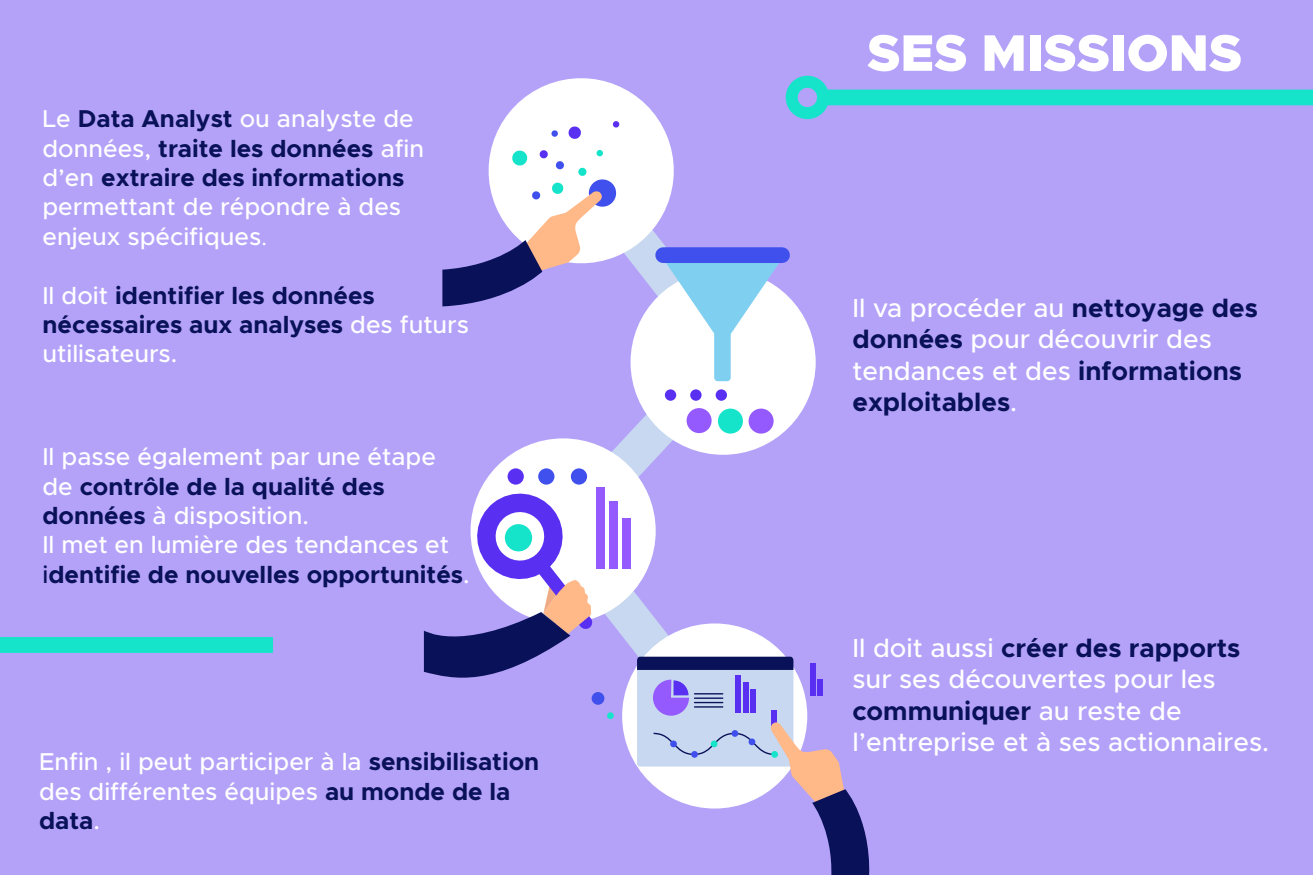
<style>
.page{position:relative;width:1313px;height:875px;background:#fff}
.page>*{position:absolute;margin:0;border:0;box-sizing:border-box;transform-origin:0 0}
.t1{font:900 51.62px "Metropolis";color:#fff}
.t2{font:500 26.25px/31.5px "Metropolis";color:#fff}
.t3{font:500 24.5px/29.4px "Metropolis";color:#fff}
.t4{font:700 24.5px/29.4px "Metropolis";color:#091158}
.s1{font-weight:700;color:#091158}
.s2{font-weight:400}
.s3{font-weight:500;color:#fff}
.s4{color:#091158}
</style>
<div class="page">
<div style="left:0;top:0;width:1312px;height:875px;background:#b4a2f9"></div>
<div style="left:821px;top:90px;width:491px;height:15px;background:#16e4ca"></div>
<div style="left:785px;top:76px;width:44px;height:43px;border:12px solid #16e4ca;border-radius:50%"></div>
<svg style="left:593px;top:415px;width:182px;height:350px"></svg>
<div style="left:630px;top:270px;width:185px;height:185px;background:#fff;border-radius:50%"></div>
<div style="left:715px;top:389px;width:12px;height:12px;background:#5930f2;border-radius:50%"></div>
<div style="left:690px;top:389px;width:11px;height:12px;background:#5930f2;border-radius:50%"></div>
<div style="left:665px;top:389px;width:11px;height:12px;background:#5930f2;border-radius:50%"></div>
<div style="left:686px;top:408px;width:25px;height:25px;background:#955afe;border-radius:50%"></div>
<div style="left:718px;top:409px;width:25px;height:25px;background:#16e4ca;border-radius:50%"></div>
<div style="left:748px;top:409px;width:25px;height:25px;background:#955afe;border-radius:50%"></div>
<svg style="left:442px;top:78px;width:341px;height:303px"></svg>
<div style="left:663px;top:247px;width:119px;height:16px;background:#4050ed"></div>
<div style="left:470px;top:438px;width:185px;height:185px;background:#fff;border-radius:50%"></div>
<svg style="left:507px;top:468px;width:17px;height:17px"></svg>
<div style="left:538px;top:468px;width:16px;height:17px;background:#4050ed;border-radius:50%"></div>
<div style="left:571px;top:468px;width:16px;height:17px;background:#4050ed;border-radius:50%"></div>
<svg style="left:424px;top:475px;width:169px;height:203px"></svg>
<div style="left:596px;top:487px;width:9px;height:82px;background:#955afe"></div>
<div style="left:609px;top:502px;width:9px;height:67px;background:#955afe"></div>
<div style="left:622px;top:519px;width:8px;height:50px;background:#955afe"></div>
<div style="left:622px;top:623px;width:185px;height:186px;background:#fff;border-radius:50%"></div>
<div style="left:607px;top:712px;width:7px;height:7px;background:#16e4ca;border-radius:50%"></div>
<div style="left:591px;top:692px;width:13px;height:13px;background:#4050ed;border-radius:50%"></div>
<svg style="left:637px;top:657px;width:233px;height:218px"></svg>
<div style="left:0;top:637px;width:271px;height:16px;background:#16e4ca"></div>
<p class="t3" style="left:42px;top:104px;width:383px">Le <span class="s1">Data Analyst</span> ou analyste de données, <span class="s1">traite les données</span> afin d’en <span class="s1">extraire des informations </span>permettant de répondre à des enjeux spécifiques<span class="s2">.</span></p>
<p class="t4" style="left:42px;top:280px;width:428px"><span class="s3">Il doit</span> identifier les données nécessaires aux analyses <span class="s3">des futurs utilisateurs.</span></p>
<p class="t3" style="left:42px;top:442px;width:429px">Il passe également par une étape de <span class="s1">contrôle de la qualité des données</span> à disposition.<br>Il met en lumière des tendances et <span class="s4">i</span><span class="s1">dentifie de nouvelles opportunités</span>.</p>
<p class="t3" style="left:39px;top:747px;width:502px">Enfin , il peut participer à la <span class="s1">sensibilisation </span>des différentes équipes <span class="s1">au monde de la data</span>.</p>
<h1 class="t1" style="left:867px;top:20px;width:376px">SES MISSIONS</h1>
<p class="t2" style="left:852px;top:292px;width:407px">Il va procéder au <span class="s1">nettoyage des données</span> pour découvrir des tendances et des <span class="s1">informations exploitables</span>.</p>
<p class="t2" style="left:852px;top:632px;width:418px">Il doit aussi <span class="s1">créer des rapports </span>sur ses découvertes pour les <span class="s1">communiquer</span> au reste de l’entreprise et à ses actionnaires.</p>
</div>
